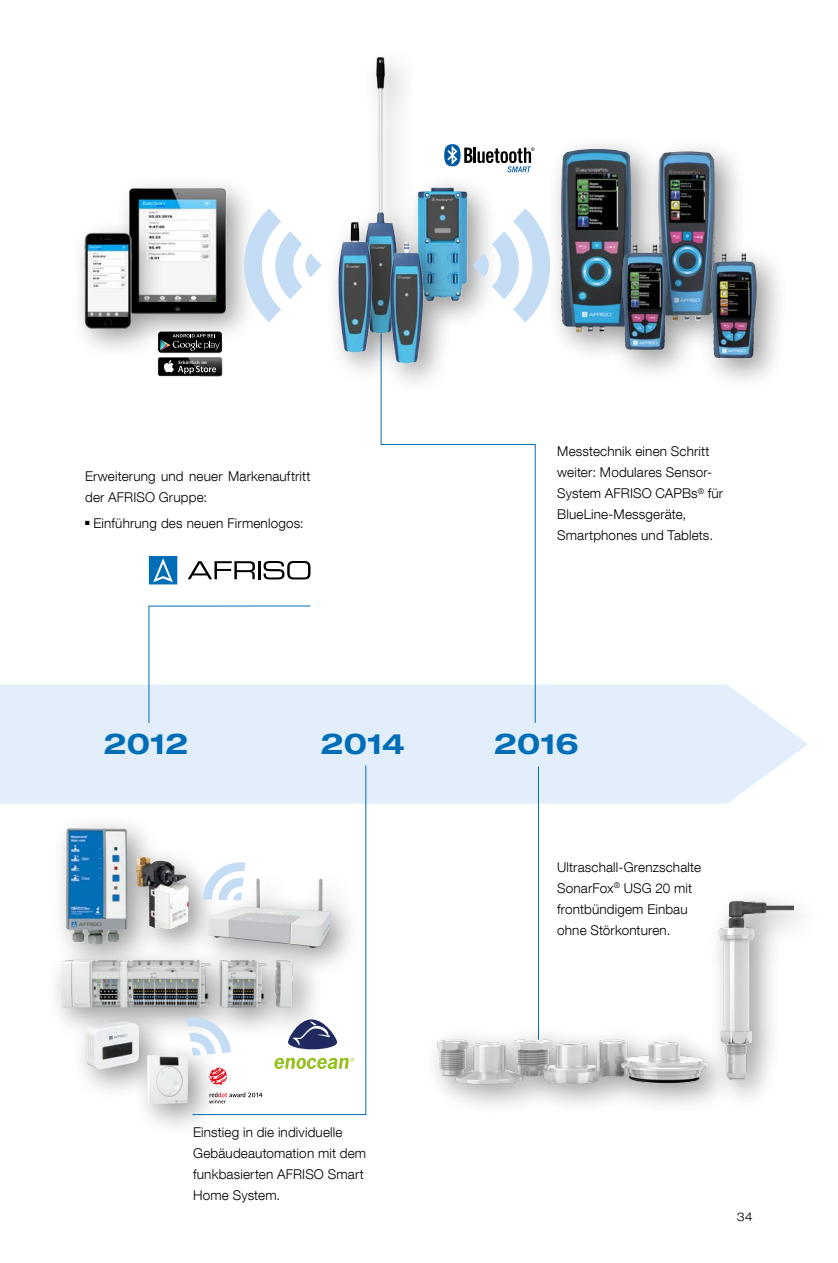
<style>
.page{position:relative;width:838px;height:1263px;background:#fff}
.page>*{position:absolute;margin:0;border:0;box-sizing:border-box;transform-origin:0 0}
.t1{font:700 expanded 28.5px "Helvetica Neue LT Com";letter-spacing:-.005em;color:#006eb7}
.t2{font:300 13.5px/21px "Helvetica Neue LT Com";letter-spacing:.01em;color:#000}
.t3{font:300 expanded 12px "Helvetica Neue LT Com";color:#000}
.t4{font:600 4.8px "Myriad Pro";letter-spacing:.05em;color:#fff}
</style>
<div class="page">
<div style="left:46px;top:946px;width:279px;height:94px;background:#000;opacity:.4"></div>
<img style="left:58px;top:961px;width:134px;height:53px">
<img style="left:435px;top:898px;width:358px;height:208px">
<hr style="left:837px;top:0;width:1px;height:1263px;background:#e2eefa">
<div style="left:0;top:685px;width:808px;height:119px;background:#e2eefa"></div>
<svg style="left:148px;top:605px;width:163px;height:119px"></svg>
<svg style="left:188px;top:561px;width:122px;height:18px"></svg>
<svg style="left:149px;top:556px;width:28px;height:28px"></svg>
<div style="left:71px;top:1007px;width:101px;height:94px;background:#000;opacity:.4"></div>
<img style="left:86px;top:1021px;width:53px;height:49px">
<div style="left:133px;top:1041px;width:88px;height:95px;background:#000;opacity:.4"></div>
<img style="left:147px;top:1055px;width:41px;height:49px">
<div style="left:51px;top:813px;width:109px;height:163px;background:#000;opacity:.4"></div>
<img style="left:66px;top:828px;width:36px;height:116px">
<div style="left:122px;top:843px;width:99px;height:118px;background:#000;opacity:.4"></div>
<img style="left:136px;top:857px;width:19px;height:71px">
<hr style="left:538px;top:766px;width:1px;height:274px;background:#006eb7">
<svg style="left:380px;top:395px;width:156px;height:329px"></svg>
<svg style="left:192px;top:765px;width:174px;height:350px"></svg>
<div style="left:115px;top:174px;width:143px;height:172px;background:#000;opacity:.4"></div>
<img style="left:125px;top:182px;width:105px;height:148px">
<div style="left:70px;top:218px;width:94px;height:142px;background:#000;opacity:.4"></div>
<img style="left:76px;top:223px;width:65px;height:114px">
<div style="left:403px;top:173px;width:96px;height:159px;background:#000;opacity:.4"></div>
<img style="left:430px;top:181px;width:49px;height:131px">
<div style="left:350px;top:44px;width:80px;height:321px;background:#fff"></div>
<img style="left:374px;top:56px;width:29px;height:153px">
<div style="left:375px;top:229px;width:80px;height:166px;background:#000;opacity:.4"></div>
<img style="left:384px;top:121px;width:45px;height:247px">
<div style="left:324px;top:209px;width:80px;height:175px;background:#000;opacity:.4"></div>
<img style="left:332px;top:110px;width:45px;height:247px">
<div style="left:444px;top:144px;width:16px;height:22px;background:#0058a2;border-radius:50%"></div>
<svg style="left:447px;top:146px;width:10px;height:19px"></svg>
<svg style="left:464px;top:148px;width:70px;height:24px"></svg>
<div style="left:546px;top:134px;width:118px;height:231px;background:#000;opacity:.4"></div>
<img style="left:560px;top:149px;width:72px;height:185px">
<div style="left:643px;top:137px;width:105px;height:216px;background:#000;opacity:.4"></div>
<img style="left:657px;top:151px;width:44px;height:89px">
<div style="left:607px;top:231px;width:93px;height:152px;background:#000;opacity:.4"></div>
<img style="left:622px;top:244px;width:46px;height:106px">
<div style="left:696px;top:240px;width:93px;height:151px;background:#000;opacity:.4"></div>
<img style="left:710px;top:253px;width:46px;height:105px">
<div style="left:158px;top:331px;width:64px;height:22px;background:#000;border-radius:3px"></div>
<div style="left:157px;top:331px;width:66px;height:22px;border:1px solid #fff;border-radius:3px"></div>
<svg style="left:160px;top:334px;width:60px;height:17px"></svg>
<div style="left:158px;top:358px;width:64px;height:18px;background:#000;border-radius:2px"></div>
<svg style="left:163px;top:357px;width:59px;height:19px"></svg>
<svg style="left:244px;top:208px;width:78px;height:114px"></svg>
<svg style="left:472px;top:208px;width:78px;height:114px"></svg>
<svg style="left:203px;top:861px;width:42px;height:39px"></svg>
<svg style="left:187px;top:1016px;width:44px;height:39px"></svg>
<p class="t4" style="left:178px;top:359px;width:30px">Erhältlich im</p>
<p class="t2" style="left:85px;top:465px;width:227px">Erweiterung und neuer Markenauftritt der AFRISO Gruppe:</p>
<p class="t2" style="left:85px;top:512px;width:220px">■ Einführung des neuen Firmenlogos:</p>
<p class="t2" style="left:557px;top:440px;width:167px">Messtechnik einen Schritt weiter: Modulares Sensor-<br>System AFRISO CAPBs<sup>®</sup> für<br>BlueLine-Messgeräte,<br>Smartphones und Tablets.</p>
<h1 class="t1" style="left:104px;top:725px;width:86px">2012</h1>
<h1 class="t1" style="left:320px;top:725px;width:86px">2014</h1>
<h1 class="t1" style="left:494px;top:725px;width:86px">2016</h1>
<p class="t2" style="left:557px;top:856px;width:145px">Ultraschall-Grenzschalte<br>SonarFox<sup>®</sup> USG 20 mit frontbündigem Einbau ohne Störkonturen.</p>
<p class="t2" style="left:193px;top:1121px;width:174px">Einstieg in die individuelle<br>Gebäudeautomation mit dem funkbasierten AFRISO Smart<br>Home System.</p>
<p class="t3" style="left:737px;top:1209px;width:18px">34</p>
</div>
